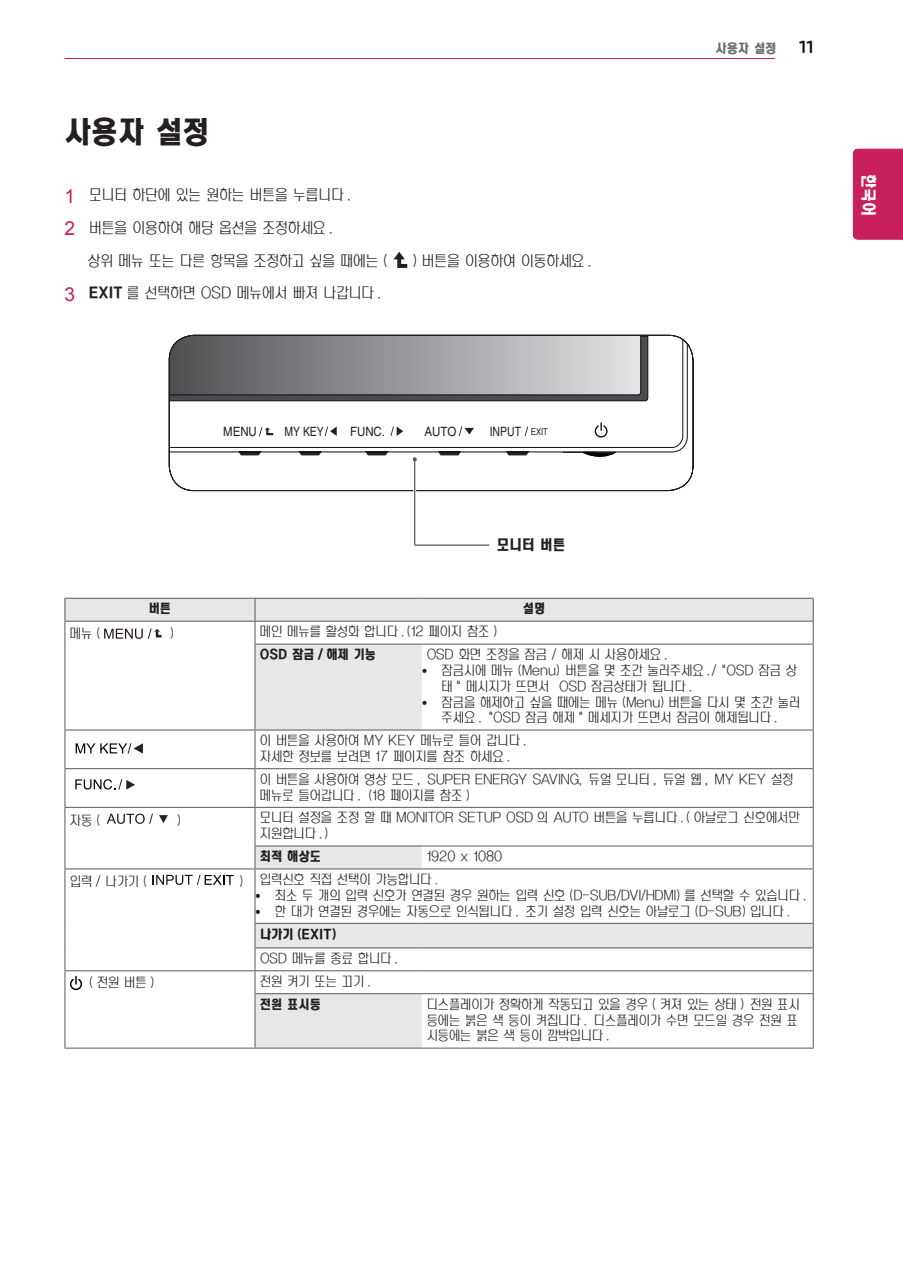
<style>
.page{position:relative;width:903px;height:1275px;background:#fff}
.page>*{position:absolute;margin:0;border:0;box-sizing:border-box;transform-origin:0 0}
.t1{font:33.25px "YDI Cstre M";color:#231f20}
.t2{font:21px "Bryant LG";color:#fff}
.t3{font:700 18.38px "Bryant LG";color:#1a161a}
.t4{font:17.5px "YDI Cstre M";color:#fff}
.t5{font:15.75px/32.7px "YDI Cstre UL";color:#231f20}
.t6{font:15.75px "YDI Cstre M";color:#231f20}
.t7{font:14px/15.8px "YDI Cstre UL";color:#231f20}
.t8{font:14px "YDI Cstre M";color:#231f20}
.t9{font:14px "YDI Cstre M";color:#1a161a}
.t10{font:14px "YDI Cstre M";color:#6c6d70}
.t11{font:12.78px "Helvetica";color:#231f20;scale:.82 1}
.t12{font:12.78px "Helvetica";color:#231f20;scale:.89 1}
.t13{font:12.78px "Helvetica";color:#231f20;scale:.9 1}
.s1{font-family:"Arial";font-size:19.25px;color:#c8205d}
.s2{font-family:"YDI Cstre M"}
.s3{font-size:9.45px}
</style>
<div class="page">
<hr style="left:64px;top:58px;width:711px;height:1px;background:#c8205d">
<div style="left:853px;top:149px;width:50px;height:91px;background:#c8205d"></div>
<svg style="left:169px;top:335px;width:524px;height:156px"></svg>
<hr style="left:415px;top:544px;width:74px;height:2px;background:#57585a">
<hr style="left:413px;top:460px;width:3px;height:83px;background:#fff">
<hr style="left:414px;top:460px;width:1px;height:85px;background:#57585a">
<svg style="left:413px;top:457px;width:4px;height:4px"></svg>
<svg style="left:393px;top:252px;width:14px;height:16px"></svg>
<svg style="left:65px;top:599px;width:748px;height:449px"></svg>
<hr style="left:64px;top:868px;width:191px;height:1px;background:#57585a">
<hr style="left:64px;top:598px;width:191px;height:1px;background:#57585a">
<hr style="left:255px;top:598px;width:167px;height:1px;background:#57585a">
<hr style="left:422px;top:598px;width:392px;height:1px;background:#57585a">
<hr style="left:64px;top:621px;width:191px;height:1px;background:#57585a">
<svg style="left:64px;top:599px;width:1px;height:45px"></svg>
<hr style="left:255px;top:621px;width:167px;height:1px;background:#57585a">
<svg style="left:255px;top:599px;width:1px;height:45px"></svg>
<hr style="left:422px;top:621px;width:392px;height:1px;background:#57585a">
<svg style="left:813px;top:599px;width:1px;height:45px"></svg>
<hr style="left:64px;top:644px;width:1px;height:86px;background:#57585a">
<hr style="left:255px;top:644px;width:167px;height:1px;background:#57585a">
<hr style="left:255px;top:645px;width:1px;height:85px;background:#57585a">
<hr style="left:422px;top:644px;width:392px;height:1px;background:#57585a">
<hr style="left:813px;top:645px;width:1px;height:85px;background:#57585a">
<hr style="left:64px;top:730px;width:191px;height:1px;background:#57585a">
<hr style="left:64px;top:730px;width:1px;height:38px;background:#57585a">
<hr style="left:255px;top:730px;width:167px;height:1px;background:#57585a">
<hr style="left:255px;top:730px;width:1px;height:38px;background:#57585a">
<hr style="left:422px;top:730px;width:392px;height:1px;background:#57585a">
<hr style="left:813px;top:730px;width:1px;height:38px;background:#57585a">
<hr style="left:64px;top:768px;width:191px;height:1px;background:#57585a">
<hr style="left:64px;top:769px;width:1px;height:38px;background:#57585a">
<hr style="left:255px;top:768px;width:167px;height:1px;background:#57585a">
<hr style="left:255px;top:769px;width:1px;height:38px;background:#57585a">
<hr style="left:422px;top:768px;width:392px;height:1px;background:#57585a">
<hr style="left:813px;top:769px;width:1px;height:38px;background:#57585a">
<hr style="left:64px;top:807px;width:191px;height:1px;background:#57585a">
<hr style="left:64px;top:808px;width:1px;height:38px;background:#57585a">
<hr style="left:255px;top:807px;width:167px;height:1px;background:#57585a">
<hr style="left:255px;top:808px;width:1px;height:37px;background:#57585a">
<hr style="left:422px;top:807px;width:392px;height:1px;background:#57585a">
<hr style="left:813px;top:808px;width:1px;height:37px;background:#57585a">
<svg style="left:64px;top:846px;width:1px;height:22px"></svg>
<hr style="left:255px;top:845px;width:167px;height:1px;background:#57585a">
<svg style="left:255px;top:846px;width:1px;height:22px"></svg>
<hr style="left:422px;top:845px;width:392px;height:1px;background:#57585a">
<svg style="left:813px;top:846px;width:1px;height:22px"></svg>
<hr style="left:64px;top:869px;width:1px;height:54px;background:#57585a">
<hr style="left:255px;top:868px;width:167px;height:1px;background:#57585a">
<hr style="left:255px;top:869px;width:1px;height:54px;background:#57585a">
<hr style="left:422px;top:868px;width:392px;height:1px;background:#57585a">
<hr style="left:813px;top:869px;width:1px;height:54px;background:#57585a">
<hr style="left:64px;top:970px;width:191px;height:1px;background:#57585a">
<hr style="left:255px;top:970px;width:167px;height:1px;background:#57585a">
<hr style="left:422px;top:970px;width:392px;height:1px;background:#57585a">
<hr style="left:64px;top:994px;width:1px;height:54px;background:#57585a">
<hr style="left:255px;top:993px;width:167px;height:1px;background:#57585a">
<hr style="left:255px;top:994px;width:1px;height:54px;background:#57585a">
<hr style="left:422px;top:993px;width:392px;height:1px;background:#57585a">
<hr style="left:813px;top:994px;width:1px;height:54px;background:#57585a">
<hr style="left:64px;top:1048px;width:191px;height:1px;background:#57585a">
<hr style="left:255px;top:1048px;width:167px;height:1px;background:#57585a">
<hr style="left:422px;top:1048px;width:392px;height:1px;background:#57585a">
<hr style="left:255px;top:923px;width:167px;height:1px;background:#57585a">
<svg style="left:255px;top:924px;width:1px;height:69px"></svg>
<hr style="left:422px;top:923px;width:392px;height:1px;background:#57585a">
<svg style="left:813px;top:924px;width:1px;height:69px"></svg>
<hr style="left:255px;top:947px;width:167px;height:1px;background:#57585a">
<hr style="left:422px;top:947px;width:392px;height:1px;background:#57585a">
<svg style="left:104px;top:628px;width:58px;height:11px"></svg>
<svg style="left:76px;top:743px;width:67px;height:11px"></svg>
<svg style="left:75px;top:779px;width:60px;height:11px"></svg>
<svg style="left:107px;top:814px;width:46px;height:10px"></svg>
<svg style="left:159px;top:815px;width:9px;height:8px"></svg>
<svg style="left:153px;top:875px;width:81px;height:10px"></svg>
<svg style="left:64px;top:923px;width:18px;height:71px"></svg>
<svg style="left:423px;top:669px;width:4px;height:4px"></svg>
<svg style="left:423px;top:700px;width:4px;height:5px"></svg>
<svg style="left:256px;top:894px;width:4px;height:4px"></svg>
<svg style="left:256px;top:909px;width:4px;height:5px"></svg>
<h1 class="t1" style="left:64px;top:114px;width:146px">사용자 설정</h1>
<p class="t5" style="left:64px;top:180px;width:290px"><span class="s1">1</span> 모니터 하단에 있는 원하는 버튼을 누릅니다 .<br><span class="s1">2</span> 버튼을 이용하여 해당 옵션을 조정하세요 .</p>
<p class="t5" style="left:88px;top:246px;width:301px">상위 메뉴 또는 다른 항목을 조정하고 싶을 때에는 (</p>
<p class="t5" style="left:413px;top:246px;width:182px">) 버튼을 이용하여 이동하세요 .</p>
<p class="t5" style="left:64px;top:278px;width:320px"><span class="s1">3</span> <span class="s2">EXIT</span> 를 선택하면 OSD 메뉴에서 빠져 나갑니다 .</p>
<p class="t10" style="left:715px;top:40px;width:62px">사용자 설정</p>
<h3 class="t3" style="left:799px;top:36px;width:16px">11</h3>
<p class="t4" style="left:878px;top:173px;width:43px;rotate:90deg">한국어</p>
<h2 class="t2" style="left:882px;top:173px;width:44px;rotate:90deg">ENG</h2>
<p class="t12" style="left:223px;top:424px;width:39px">MENU</p>
<p class="t11" style="left:284px;top:424px;width:50px">MY KEY</p>
<p class="t12" style="left:350px;top:424px;width:41px">FUNC.</p>
<p class="t13" style="left:424px;top:424px;width:37px">AUTO</p>
<p class="t11" style="left:490px;top:424px;width:73px">INPUT <span class="s3">EXIT</span></p>
<p class="t6" style="left:497px;top:536px;width:70px">모니터 버튼</p>
<p class="t8" style="left:149px;top:601px;width:24px">버튼</p>
<p class="t8" style="left:523px;top:601px;width:24px">설명</p>
<p class="t7" style="left:70px;top:627px;width:32px">메뉴 (</p>
<p class="t7" style="left:170px;top:627px;width:6px">)</p>
<p class="t7" style="left:260px;top:625px;width:239px">메인 메뉴를 활성화 합니다 .(12 페이지 참조 )</p>
<p class="t8" style="left:260px;top:647px;width:118px">OSD 잠금 / 해제 기능</p>
<p class="t7" style="left:442px;top:648px;width:360px;text-indent:-15px">OSD 화면 조정을 잠금 / 해제 시 사용하세요 .<br>잠금시에 메뉴 (Menu) 버튼을 몇 초간 눌러주세요 ./ "OSD 잠금 상 태 " 메시지가 뜨면서 OSD 잠금상태가 됩니다 .<br>잠금을 해제하고 싶을 때에는 메뉴 (Menu) 버튼을 다시 몇 초간 눌러 주세요 . "OSD 잠금 해제 " 메세지가 뜨면서 잠금이 해제됩니다 .</p>
<p class="t7" style="left:260px;top:734px;width:270px">이 버튼을 사용하여 MY KEY 메뉴로 들어 갑니다 . 자세한 정보를 보려면 17 페이지를 참조 하세요 .</p>
<p class="t7" style="left:260px;top:772px;width:535px">이 버튼을 사용하여 영상 모드 , SUPER ENERGY SAVING, 듀얼 모니터 , 듀얼 웹 , MY KEY 설정 메뉴로 들어갑니다 . (18 페이지를 참조 )</p>
<p class="t7" style="left:70px;top:813px;width:32px">자동 (</p>
<p class="t7" style="left:177px;top:813px;width:6px">)</p>
<p class="t7" style="left:260px;top:811px;width:541px">모니터 설정을 조정 할 때 MONITOR SETUP OSD 의 AUTO 버튼을 누릅니다 .( 아날로그 신호에서만 지원합니다 .)</p>
<p class="t8" style="left:260px;top:849px;width:62px">최적 해상도</p>
<p class="t7" style="left:427px;top:850px;width:77px">1920 x 1080</p>
<p class="t7" style="left:70px;top:875px;width:79px">입력 / 나가기 (</p>
<p class="t7" style="left:275px;top:873px;width:535px;text-indent:-36px">) 입력신호 직접 선택이 가능합니다 .<br>최소 두 개의 입력 신호가 연결된 경우 원하는 입력 신호 (D-SUB/DVI/HDMI) 를 선택할 수 있습니다 . 한 대가 연결된 경우에는 자동으로 인식됩니다 . 초기 설정 입력 신호는 아날로그 (D-SUB) 입니다 .</p>
<p class="t9" style="left:260px;top:926px;width:78px">나가기 (EXIT)</p>
<p class="t7" style="left:260px;top:952px;width:141px">OSD 메뉴를 종료 합니다 .</p>
<p class="t7" style="left:89px;top:976px;width:68px">( 전원 버튼 )</p>
<p class="t7" style="left:260px;top:975px;width:114px">전원 켜기 또는 끄기 .</p>
<p class="t8" style="left:260px;top:996px;width:62px">전원 표시등</p>
<p class="t7" style="left:427px;top:997px;width:374px">디스플레이가 정확하게 작동되고 있을 경우 ( 켜져 있는 상태 ) 전원 표시 등에는 붉은 색 등이 켜집니다 . 디스플레이가 수면 모드일 경우 전원 표 시등에는 붉은 색 등이 깜박입니다 .</p>
</div>
